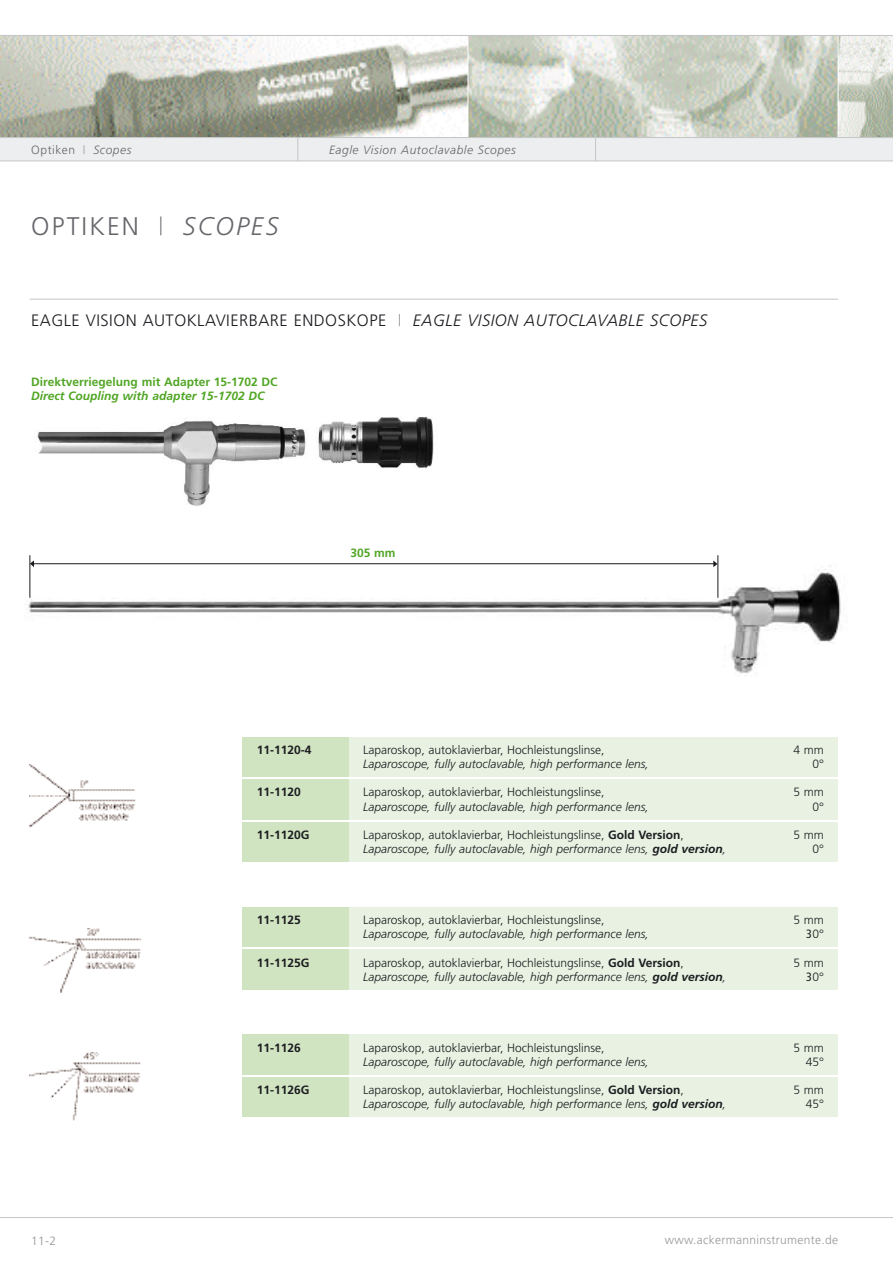
<style>
.page{position:relative;width:893px;height:1263px;background:#fff}
.page>*{position:absolute;margin:0;border:0;box-sizing:border-box;transform-origin:0 0}
.t1{font:300 25.5px "Frutiger";letter-spacing:.085em;color:#67666b}
.t2{font:300 16.5px "Frutiger";letter-spacing:.03em;color:#1b1c20}
.t3{font:italic 300 12px/14.1px "Frutiger";color:#1b1c20}
.t4{font:300 12px/14.1px "Frutiger";color:#1b1c20;text-align:right}
.t5{font:700 12px "Frutiger";color:#1b1c20}
.t6{font:700 12px "Frutiger";color:#51a625}
.t7{font:italic 700 12px "Frutiger";color:#51a625}
.t8{font:300 12px "Frutiger";letter-spacing:.03em;color:#97979b}
.t9{font:italic 300 12px "Frutiger";letter-spacing:.045em;color:#67666b}
.t10{font:300 12px "Frutiger";letter-spacing:.045em;color:#67666b}
.s1{font-family:"Helvetica Neue";font-weight:100;font-stretch:condensed}
.s2{font-style:italic}
.s3{font-family:"Helvetica Neue";font-weight:100;font-stretch:condensed;color:#67666b}
.s4{font-style:normal}
.s5{font-weight:700;font-style:normal}
.s6{font-weight:700}
.s7{font-weight:400;font-stretch:condensed}
</style>
<div class="page">
<img style="left:468px;top:36px;width:369px;height:101px">
<img style="left:838px;top:36px;width:54px;height:101px">
<svg style="left:0;top:36px;width:467px;height:101px"></svg>
<hr style="left:0;top:35px;width:892px;height:1px;background:#c3c5c7">
<div style="left:0;top:138px;width:892px;height:23px;background:#eceeef"></div>
<hr style="left:0;top:161px;width:892px;height:1px;background:#c3c5c7">
<svg style="left:297px;top:138px;width:1px;height:23px"></svg>
<svg style="left:595px;top:138px;width:1px;height:23px"></svg>
<hr style="left:30px;top:299px;width:808px;height:1px;background:#c3c5c7">
<hr style="left:0;top:1217px;width:892px;height:1px;background:#c3c5c7">
<hr style="left:0;top:137px;width:892px;height:1px;background:#c3c5c7">
<img style="left:28px;top:564px;width:814px;height:110px">
<img style="left:318px;top:416px;width:116px;height:52px">
<img style="left:37px;top:420px;width:269px;height:86px">
<hr style="left:30px;top:555px;width:1px;height:43px;background:#1b1c20">
<hr style="left:717px;top:555px;width:1px;height:43px;background:#1b1c20">
<hr style="left:31px;top:563px;width:683px;height:1px;background:#1b1c20">
<svg style="left:30px;top:561px;width:4px;height:6px"></svg>
<svg style="left:713px;top:561px;width:4px;height:6px"></svg>
<img style="left:30px;top:765px;width:106px;height:62px">
<img style="left:30px;top:928px;width:112px;height:65px">
<img style="left:30px;top:1053px;width:111px;height:67px">
<div style="left:242px;top:737px;width:596px;height:43px;background:#e9f2e2"></div>
<div style="left:242px;top:737px;width:107px;height:43px;background:#d1e4c2"></div>
<hr style="left:242px;top:777px;width:596px;height:3px;background:#fff">
<div style="left:242px;top:780px;width:596px;height:42px;background:#e9f2e2"></div>
<div style="left:242px;top:780px;width:107px;height:42px;background:#d1e4c2"></div>
<hr style="left:242px;top:820px;width:596px;height:2px;background:#fff">
<div style="left:242px;top:822px;width:596px;height:43px;background:#e9f2e2"></div>
<div style="left:242px;top:822px;width:107px;height:43px;background:#d1e4c2"></div>
<hr style="left:242px;top:863px;width:596px;height:2px;background:#fff">
<div style="left:242px;top:1035px;width:596px;height:42px;background:#e9f2e2"></div>
<div style="left:242px;top:1035px;width:107px;height:42px;background:#d1e4c2"></div>
<hr style="left:242px;top:1075px;width:596px;height:2px;background:#fff">
<div style="left:242px;top:1077px;width:596px;height:43px;background:#e9f2e2"></div>
<div style="left:242px;top:1077px;width:107px;height:43px;background:#d1e4c2"></div>
<hr style="left:242px;top:1118px;width:596px;height:2px;background:#fff">
<div style="left:242px;top:907px;width:596px;height:43px;background:#e9f2e2"></div>
<div style="left:242px;top:907px;width:107px;height:43px;background:#d1e4c2"></div>
<hr style="left:242px;top:948px;width:596px;height:2px;background:#fff">
<div style="left:242px;top:950px;width:596px;height:42px;background:#e9f2e2"></div>
<div style="left:242px;top:950px;width:107px;height:42px;background:#d1e4c2"></div>
<hr style="left:242px;top:990px;width:596px;height:2px;background:#fff">
<p class="t10" style="left:31px;top:145px;width:102px">Optiken <span class="s1">|</span> <span class="s2">Scopes</span></p>
<p class="t9" style="left:329px;top:145px;width:188px">Eagle Vision Autoclavable Scopes</p>
<h1 class="t1" style="left:31px;top:216px;width:249px">OPTIKEN <span class="s1">|</span> <span class="s2">SCOPES</span></h1>
<h2 class="t2" style="left:31px;top:313px;width:677px">EAGLE VISION AUTOKLAVIERBARE ENDOSKOPE <span class="s3">|</span> <span class="s2">EAGLE VISION AUTOCLAVABLE SCOPES</span></h2>
<p class="t6" style="left:31px;top:377px;width:248px">Direktverriegelung mit Adapter 15-1702 DC</p>
<p class="t7" style="left:31px;top:391px;width:235px">Direct Coupling with adapter 15-1702 DC</p>
<p class="t6" style="left:350px;top:548px;width:47px">305 mm</p>
<p class="t5" style="left:257px;top:745px;width:56px">11-1120-4</p>
<p class="t4" style="left:363px;top:744px;width:243px">Laparoskop, autoklavierbar, Hochleistungslinse,</p>
<p class="t3" style="left:363px;top:758px;width:287px">Laparoscope, fully autoclavable, high performance lens,</p>
<p class="t5" style="left:257px;top:787px;width:46px">11-1120</p>
<p class="t4" style="left:363px;top:786px;width:243px">Laparoskop, autoklavierbar, Hochleistungslinse,</p>
<p class="t3" style="left:363px;top:800px;width:287px">Laparoscope, fully autoclavable, high performance lens,</p>
<p class="t4" style="left:793px;top:744px;width:32px">4 mm<br>0°</p>
<p class="t4" style="left:793px;top:786px;width:32px">5 mm<br>0°</p>
<p class="t5" style="left:257px;top:830px;width:54px">11-1120G</p>
<p class="t3" style="left:363px;top:829px;width:364px"><span class="s4">Laparoskop, autoklavierbar, Hochleistungslinse,</span> <span class="s5">Gold Version</span><span class="s4">,<br></span>Laparoscope, fully autoclavable, high performance lens, <span class="s6">gold version</span>,</p>
<p class="t4" style="left:793px;top:829px;width:32px">5 mm<br>0°</p>
<p class="t5" style="left:257px;top:915px;width:46px">11-1125</p>
<p class="t4" style="left:363px;top:914px;width:243px">Laparoskop, autoklavierbar, Hochleistungslinse,</p>
<p class="t3" style="left:363px;top:928px;width:287px">Laparoscope, fully autoclavable, high performance lens,</p>
<p class="t4" style="left:793px;top:914px;width:32px">5 mm<br><span class="s7">3</span>0°</p>
<p class="t5" style="left:257px;top:958px;width:54px">11-1125G</p>
<p class="t3" style="left:363px;top:956px;width:364px"><span class="s4">Laparoskop, autoklavierbar, Hochleistungslinse,</span> <span class="s5">Gold Version</span><span class="s4">,<br></span>Laparoscope, fully autoclavable, high performance lens, <span class="s6">gold version</span>,</p>
<p class="t4" style="left:793px;top:956px;width:32px">5 mm<br><span class="s7">3</span>0°</p>
<p class="t5" style="left:257px;top:1043px;width:46px">11-1126</p>
<p class="t4" style="left:363px;top:1041px;width:243px">Laparoskop, autoklavierbar, Hochleistungslinse,</p>
<p class="t3" style="left:363px;top:1055px;width:287px">Laparoscope, fully autoclavable, high performance lens,</p>
<p class="t4" style="left:793px;top:1041px;width:32px">5 mm<br>45°</p>
<p class="t8" style="left:31px;top:1236px;width:27px">11-2</p>
<p class="t5" style="left:257px;top:1085px;width:54px">11-1126G</p>
<p class="t3" style="left:363px;top:1084px;width:364px"><span class="s4">Laparoskop, autoklavierbar, Hochleistungslinse,</span> <span class="s5">Gold Version</span><span class="s4">,<br></span>Laparoscope, fully autoclavable, high performance lens, <span class="s6">gold version</span>,</p>
<p class="t4" style="left:793px;top:1084px;width:32px">5 mm<br>45°</p>
<p class="t8" style="left:664px;top:1235px;width:175px">www.ackermanninstrumente.de</p>
</div>
